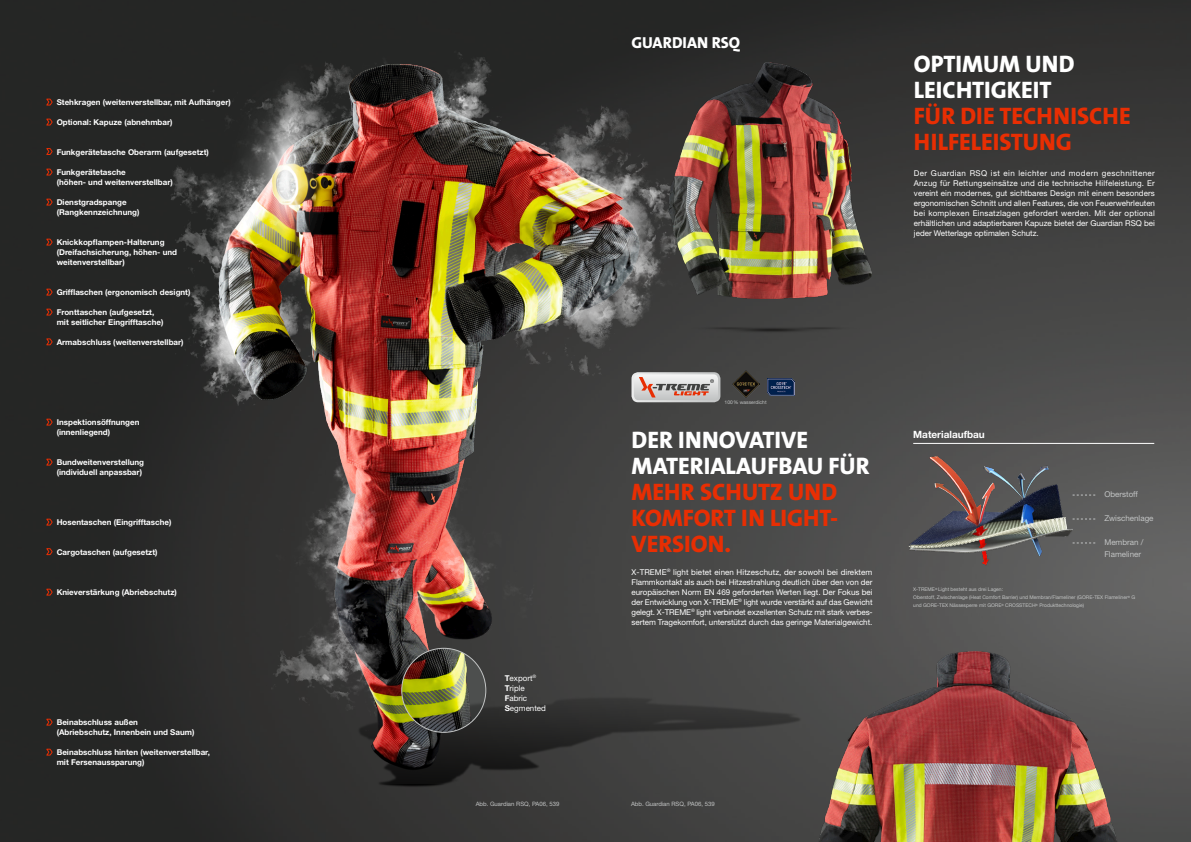
<style>
.page{position:relative;width:1191px;height:842px;background:#fff}
.page>*{position:absolute;margin:0;border:0;box-sizing:border-box;transform-origin:0 0}
.t1{font:800 24px/26px "The Sans B8";color:#e82e03;text-align:justify}
.t2{font:800 24px/26px "The Sans B8";color:#fff}
.t3{font:800 16px "The Sans B8";color:#fff}
.t4{font:700 10px "Helvetica Neue LT Pro";color:#fff}
.t5{font:8px/10px "Helvetica Neue LT Pro";color:#fff;text-align:justify}
.t6{font:700 8px/10px "Helvetica Neue LT Pro";color:#fff}
.t7{font:8px/12px "Helvetica Neue LT Pro";color:#c2c4c4}
.t8{font:6px "Helvetica Neue LT Pro";color:#c2c4c4}
.t9{font:5px/8px "Helvetica Neue LT Pro";color:#c2c4c4}
.s1{font-weight:700}
</style>
<div class="page">
<img style="left:0;top:0;width:1191px;height:842px">
<img style="left:816px;top:651px;width:303px;height:191px">
<img style="left:163px;top:28px;width:638px;height:760px">
<img style="left:402px;top:648px;width:84px;height:84px;border-radius:42px">
<svg style="left:47px;top:99px;width:5px;height:6px"></svg>
<svg style="left:47px;top:169px;width:5px;height:6px"></svg>
<svg style="left:47px;top:148px;width:5px;height:7px"></svg>
<svg style="left:47px;top:199px;width:5px;height:6px"></svg>
<svg style="left:47px;top:239px;width:5px;height:6px"></svg>
<svg style="left:47px;top:119px;width:5px;height:6px"></svg>
<svg style="left:47px;top:289px;width:5px;height:6px"></svg>
<svg style="left:47px;top:309px;width:5px;height:6px"></svg>
<svg style="left:47px;top:339px;width:5px;height:6px"></svg>
<svg style="left:47px;top:548px;width:5px;height:7px"></svg>
<svg style="left:47px;top:419px;width:5px;height:6px"></svg>
<svg style="left:47px;top:459px;width:5px;height:6px"></svg>
<svg style="left:47px;top:589px;width:5px;height:6px"></svg>
<svg style="left:47px;top:519px;width:5px;height:6px"></svg>
<svg style="left:47px;top:719px;width:5px;height:6px"></svg>
<svg style="left:47px;top:749px;width:5px;height:6px"></svg>
<hr style="left:913px;top:443px;width:241px;height:1px;background:#fff">
<svg style="left:631px;top:372px;width:89px;height:30px"></svg>
<img style="left:767px;top:379px;width:27px;height:17px">
<img style="left:732px;top:370px;width:27px;height:27px">
<img style="left:907px;top:456px;width:237px;height:147px">
<div style="left:658px;top:314px;width:227px;height:34px;background:#424241"></div>
<img style="left:668px;top:62px;width:203px;height:237px">
<p class="t6" style="left:57px;top:97px;width:176px">Stehkragen (weitenverstellbar, mit Aufhänger)</p>
<p class="t6" style="left:57px;top:117px;width:117px">Optional: Kapuze (abnehmbar)</p>
<p class="t6" style="left:57px;top:147px;width:154px">Funkgerätetasche Oberarm (aufgesetzt)</p>
<p class="t6" style="left:57px;top:167px;width:118px">Funkgerätetasche<br>(höhen- und weitenverstellbar)</p>
<p class="t6" style="left:57px;top:197px;width:84px">Dienstgradspange (Rangkennzeichnung)</p>
<p class="t6" style="left:57px;top:237px;width:122px">Knickkopflampen-Halterung (Dreifachsicherung, höhen- und weitenverstellbar)</p>
<p class="t6" style="left:57px;top:287px;width:135px">Grifflaschen (ergonomisch designt)</p>
<p class="t6" style="left:57px;top:307px;width:108px">Fronttaschen (aufgesetzt, mit seitlicher Eingrifftasche)</p>
<p class="t6" style="left:57px;top:337px;width:128px">Armabschluss (weitenverstellbar)</p>
<p class="t6" style="left:57px;top:417px;width:84px">Inspektionsöffnungen (innenliegend)</p>
<p class="t6" style="left:57px;top:457px;width:89px">Bundweitenverstellung (individuell anpassbar)</p>
<p class="t6" style="left:57px;top:517px;width:116px">Hosentaschen (Eingrifftasche)</p>
<p class="t6" style="left:57px;top:547px;width:102px">Cargotaschen (aufgesetzt)</p>
<p class="t6" style="left:57px;top:587px;width:122px">Knieverstärkung (Abriebschutz)</p>
<p class="t6" style="left:57px;top:717px;width:139px">Beinabschluss außen (Abriebschutz, Innenbein und Saum)</p>
<p class="t6" style="left:57px;top:747px;width:155px">Beinabschluss hinten (weitenverstellbar, mit Fersenaussparung)</p>
<p class="t5" style="left:505px;top:673px;width:43px;text-align:left"><span class="s1">T</span>export<sup>®<br></sup><span class="s1">T</span>riple<br><span class="s1">F</span>abric<br><span class="s1">S</span>egmented</p>
<p class="t8" style="left:476px;top:800px;width:85px">Abb. Guardian RSQ, PA06, 539</p>
<p class="t3" style="left:631px;top:34px;width:110px">GUARDIAN RSQ</p>
<p class="t2" style="left:914px;top:51px;width:162px">OPTIMUM UND</p>
<p class="t2" style="left:914px;top:77px;width:139px">LEICHTIGKEIT</p>
<p class="t1" style="left:914px;top:103px;width:218px">FÜR DIE TECHNISCHE</p>
<p class="t1" style="left:914px;top:129px;width:160px">HILFELEISTUNG</p>
<p class="t5" style="left:914px;top:167px;width:243px">Der Guardian RSQ ist ein leichter und modern geschnittener Anzug für Rettungseinsätze und die technische Hilfeleistung. Er vereint ein modernes, gut sichtbares Design mit einem besonders ergonomischen Schnitt und allen Features, die von Feuerwehrleuten bei komplexen Einsatzlagen gefordert werden. Mit der optional erhältlichen und adaptierbaren Kapuze bietet der Guardian RSQ bei jeder Wetterlage optimalen Schutz.</p>
<p class="t9" style="left:724px;top:398px;width:44px">100% wasserdicht</p>
<p class="t2" style="left:631px;top:427px;width:240px">DER INNOVATIVE<br>MATERIALAUFBAU FÜR</p>
<p class="t1" style="left:631px;top:479px;width:208px">MEHR SCHUTZ UND KOMFORT IN LIGHT-VERSION.</p>
<p class="t5" style="left:631px;top:567px;width:242px">X-TREME<sup>®</sup> light bietet einen Hitzeschutz, der sowohl bei direktem Flammkontakt als auch bei Hitzestrahlung deutlich über den von der europäischen Norm EN 469 geforderten Werten liegt. Der Fokus bei der Entwicklung von X-TREME<sup>®</sup> light wurde verstärkt auf das Gewicht gelegt. X-TREME<sup>®</sup> light verbindet exzellenten Schutz mit stark verbes&shy;sertem Tragekomfort, unterstützt durch das geringe Materialgewicht.</p>
<p class="t4" style="left:913px;top:428px;width:73px">Materialaufbau</p>
<p class="t7" style="left:1104px;top:488px;width:35px">Oberstoff</p>
<p class="t7" style="left:1104px;top:512px;width:51px">Zwischenlage</p>
<p class="t7" style="left:1104px;top:536px;width:41px">Membran /<br>Flameliner</p>
<p class="t9" style="left:913px;top:585px;width:91px">X-TREME<sup>®</sup> Light besteht aus drei Lagen:</p>
<p class="t9" style="left:913px;top:593px;width:223px">Oberstoff, Zwischenlage (Heat Comfort Barrier) und Membran/Flameliner (GORE-TEX Flameliner<sup>®</sup> G und GORE-TEX Nässesperre mit GORE<sup>®</sup> CROSSTECH<sup>®</sup> Produkttechnologie)</p>
<p class="t8" style="left:631px;top:800px;width:85px">Abb. Guardian RSQ, PA06, 539</p>
</div>
